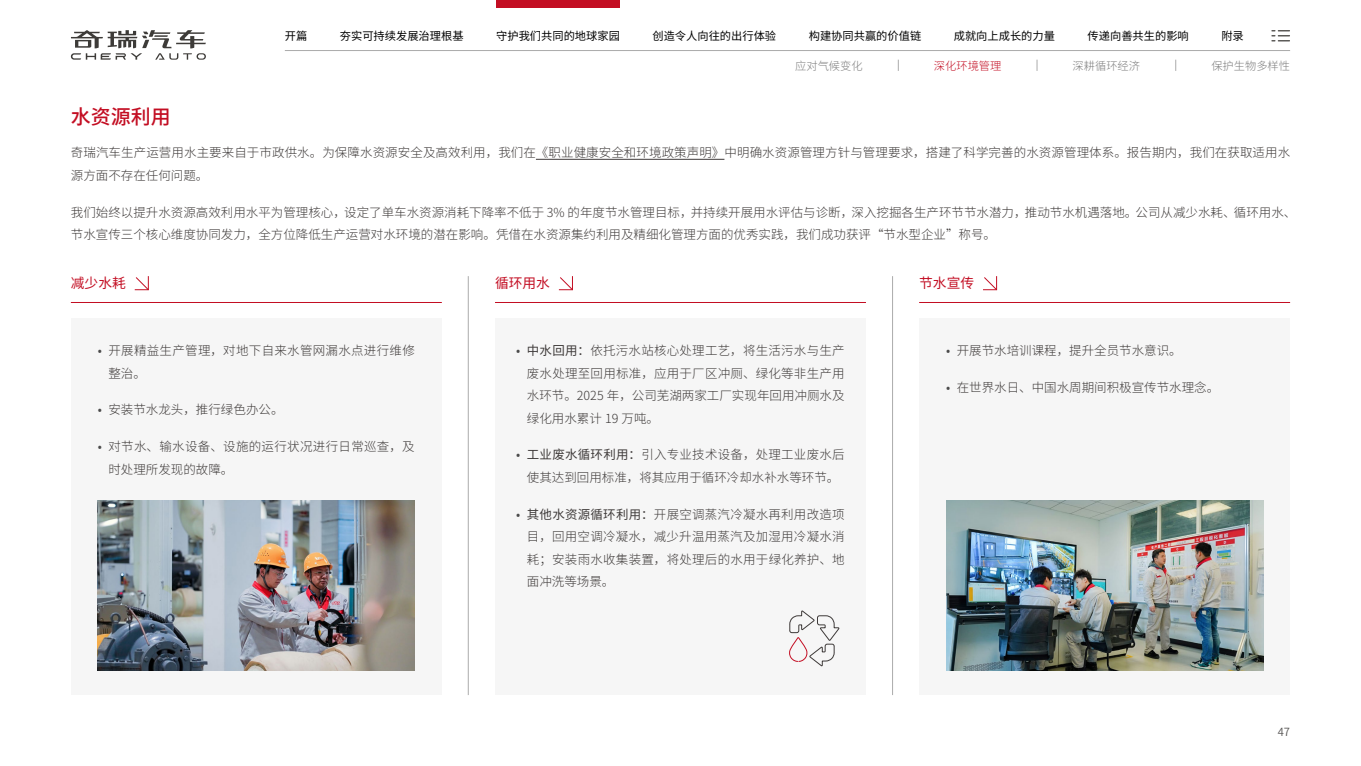
<style>
.page{position:relative;width:1361px;height:766px;background:#fff}
.page>*{position:absolute;margin:0;border:0;box-sizing:border-box;transform-origin:0 0}
.t1{font:500 20px "Source Han Sans CN";color:#c30e23}
.t2{font:13.75px "Source Han Sans CN";color:#c30e23}
.t3{font:300 12.5px/22.5px "Source Han Sans CN";color:#3e3a39}
.t4{font:300 12.5px/22.5px "Source Han Sans CN";letter-spacing:.025em;color:#3e3a39}
.t5{font:11.25px "Source Han Sans SC";color:#000}
.t6{font:300 11.25px "Source Han Sans SC";color:#7d7d7d}
.t7{font:300 11.25px "Source Han Sans SC";color:#c30e23}
.t8{font:11.25px "Source Han Sans SC";color:#575554}
.s1{font-weight:400;color:#4a4a4a}
.s2{font-weight:400}
</style>
<div class="page">
<hr style="left:536px;top:159px;width:188px;height:1px;background:#3e3a39">
<div style="left:71px;top:318px;width:371px;height:376px;background:#f6f6f6"></div>
<div style="left:495px;top:318px;width:371px;height:376px;background:#f6f6f6"></div>
<div style="left:919px;top:318px;width:371px;height:376px;background:#f6f6f6"></div>
<svg style="left:134px;top:276px;width:15px;height:14px"></svg>
<svg style="left:558px;top:276px;width:15px;height:14px"></svg>
<svg style="left:983px;top:276px;width:14px;height:14px"></svg>
<hr style="left:71px;top:302px;width:371px;height:1px;background:#c30e23">
<hr style="left:495px;top:302px;width:371px;height:1px;background:#c30e23">
<hr style="left:919px;top:302px;width:371px;height:1px;background:#c30e23">
<hr style="left:468px;top:276px;width:1px;height:418px;background:#ababab">
<hr style="left:892px;top:276px;width:1px;height:418px;background:#ababab">
<svg style="left:789px;top:610px;width:50px;height:56px"></svg>
<img style="left:98px;top:500px;width:317px;height:170px">
<img style="left:946px;top:500px;width:317px;height:170px">
<svg style="left:71px;top:30px;width:135px;height:30px"></svg>
<svg style="left:1272px;top:30px;width:17px;height:11px"></svg>
<hr style="left:285px;top:50px;width:1005px;height:1px;background:#ababab">
<div style="left:496px;top:0;width:124px;height:7px;background:#c30e23"></div>
<p class="t5" style="left:285px;top:30px;width:24px">开篇</p>
<p class="t5" style="left:340px;top:30px;width:125px">夯实可持续发展治理根基</p>
<p class="t5" style="left:496px;top:30px;width:125px">守护我们共同的地球家园</p>
<p class="t5" style="left:652px;top:30px;width:125px">创造令人向往的出行体验</p>
<p class="t5" style="left:809px;top:30px;width:114px">构建协同共赢的价值链</p>
<p class="t5" style="left:954px;top:30px;width:103px">成就向上成长的力量</p>
<p class="t5" style="left:1087px;top:30px;width:103px">传递向善共生的影响</p>
<p class="t5" style="left:1221px;top:30px;width:24px">附录</p>
<p class="t6" style="left:795px;top:59px;width:69px">应对气候变化</p>
<p class="t7" style="left:934px;top:59px;width:69px">深化环境管理</p>
<p class="t6" style="left:1072px;top:59px;width:69px">深耕循环经济</p>
<p class="t6" style="left:1211px;top:59px;width:80px">保护生物多样性</p>
<h1 class="t1" style="left:71px;top:105px;width:101px">水资源利用</h1>
<p class="t3" style="left:71px;top:142px;width:1221px">奇瑞汽车生产运营用水主要来自于市政供水。为保障水资源安全及高效利用，我们在《职业健康安全和环境政策声明》中明确水资源管理方针与管理要求，搭建了科学完善的水资源管理体系。报告期内，我们在获取适用水源方面不存在任何问题。</p>
<p class="t3" style="left:71px;top:201px;width:1227px">我们始终以提升水资源高效利用水平为管理核心，设定了单车水资源消耗下降率不低于 3% 的年度节水管理目标，并持续开展用水评估与诊断，深入挖掘各生产环节节水潜力，推动节水机遇落地。公司从减少水耗、循环用水、节水宣传三个核心维度协同发力，全方位降低生产运营对水环境的潜在影响。凭借在水资源集约利用及精细化管理方面的优秀实践，我们成功获评“节水型企业”称号。</p>
<p class="t2" style="left:71px;top:275px;width:56px">减少水耗</p>
<p class="t2" style="left:495px;top:275px;width:56px">循环用水</p>
<p class="t2" style="left:919px;top:275px;width:56px">节水宣传</p>
<p class="t4" style="left:108px;top:339px;width:308px;text-indent:-11px"><span class="s1">•</span> 开展精益生产管理，对地下自来水管网漏水点进行维修整治。</p>
<p class="t3" style="left:98px;top:398px;width:187px"><span class="s1">•</span> 安装节水龙头，推行绿色办公。</p>
<p class="t4" style="left:108px;top:435px;width:308px;text-indent:-11px"><span class="s1">•</span> 对节水、输水设备、设施的运行状况进行日常巡查，及时处理所发现的故障。</p>
<p class="t3" style="left:527px;top:339px;width:319px;text-align:justify;text-indent:-11px"><span class="s1">•</span> <span class="s2">中水回用：</span>依托污水站核心处理工艺，将生活污水与生产废水处理至回用标准，应用于厂区冲厕、绿化等非生产用水环节。2025 年，公司芜湖两家工厂实现年回用冲厕水及绿化用水累计 19 万吨。</p>
<p class="t3" style="left:516px;top:443px;width:330px;text-align:center"><span class="s1">•</span> <span class="s2">工业废水循环利用：</span>引入专业技术设备，处理工业废水后使其达到回用标准，将其应用于循环冷却水补水等环节。</p>
<p class="t3" style="left:527px;top:503px;width:319px;text-align:justify;text-indent:-11px"><span class="s1">•</span> <span class="s2">其他水资源循环利用：</span>开展空调蒸汽冷凝水再利用改造项目，回用空调冷凝水，减少升温用蒸汽及加湿用冷凝水消耗；安装雨水收集装置，将处理后的水用于绿化养护、地面冲洗等场景。</p>
<p class="t3" style="left:946px;top:339px;width:237px"><span class="s1">•</span> 开展节水培训课程，提升全员节水意识。</p>
<p class="t3" style="left:946px;top:376px;width:275px"><span class="s1">•</span> 在世界水日、中国水周期间积极宣传节水理念。</p>
<p class="t8" style="left:1277px;top:725px;width:14px">47</p>
</div>
